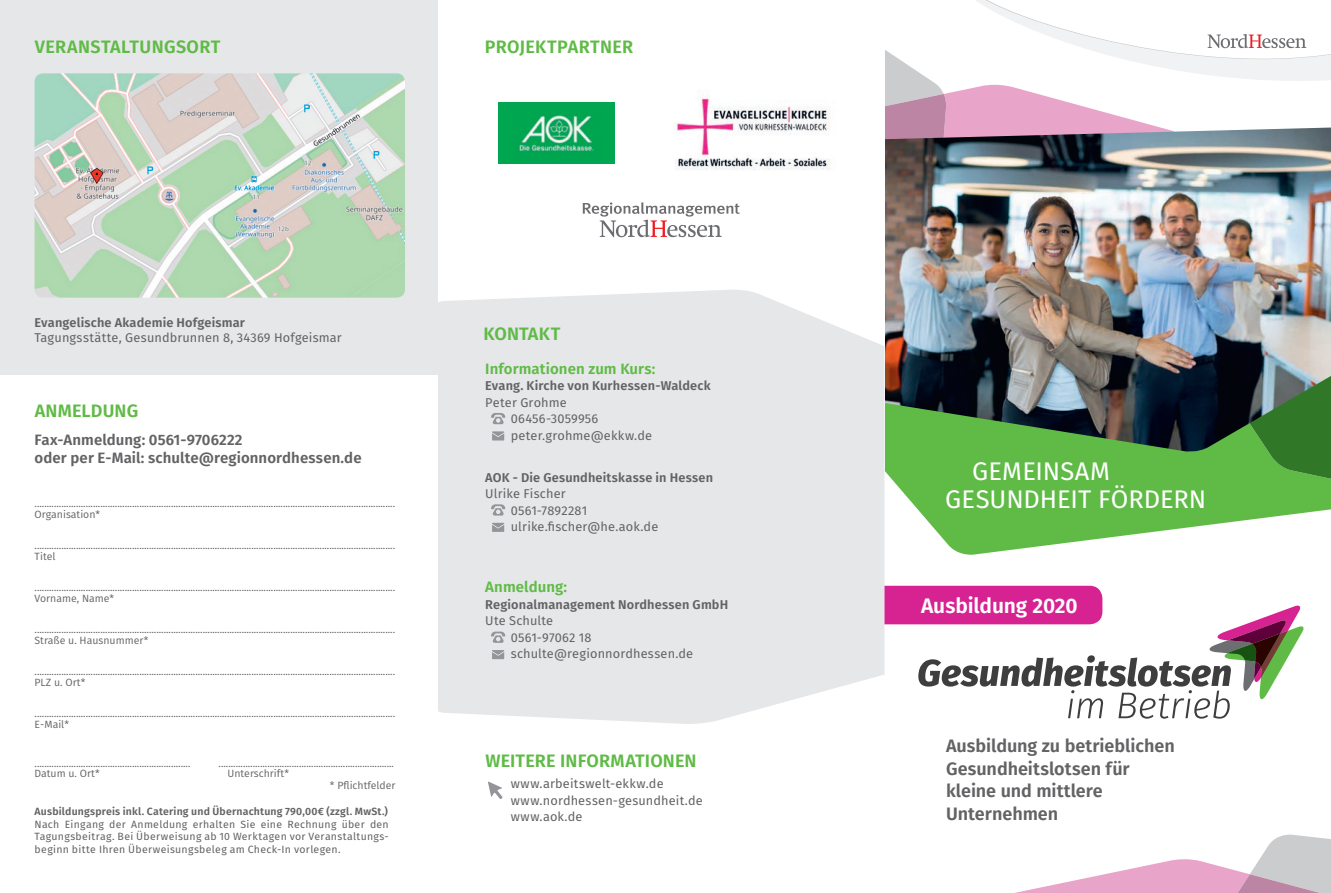
<style>
.page{position:relative;width:1331px;height:893px;background:#fff}
.page>*{position:absolute;margin:0;border:0;box-sizing:border-box;transform-origin:0 0}
.t1{font:25.5px/28.5px "Fira Sans";color:#fff}
.t2{font:600 21px "Fira Sans";letter-spacing:-.005em;color:#fff}
.t3{font:600 18px/22.5px "Fira Sans";color:#636366}
.t4{font:600 18px "Fira Sans";letter-spacing:.01em;color:#60bb46}
.t5{font:600 15px/18px "Fira Sans";letter-spacing:.005em;color:#636366}
.t6{font:600 15px "Fira Sans";letter-spacing:.005em;color:#60bb46}
.t7{font:12.75px/16.5px "Fira Sans";letter-spacing:.01em;color:#636366}
.t8{font:600 12.75px "Fira Sans";letter-spacing:.01em;color:#636366}
.t9{font:10.5px/10.5px "Fira Sans";color:#636366}
.t10{font:10.5px/12.6px "Fira Sans";letter-spacing:.03em;color:#636366;text-align:justify}
.t11{font:600 10.5px "Fira Sans";letter-spacing:.02em;color:#636366}
</style>
<div class="page">
<div style="left:0;top:0;width:438px;height:375px;background:#e6e7e9"></div>
<svg style="left:884px;top:453px;width:447px;height:102px;fill:#60bb46"></svg>
<svg style="left:1220px;top:453px;width:111px;height:26px;background:#4ea13b"></svg>
<svg style="left:947px;top:86px;width:215px;height:42px;fill:#e9a4c9"></svg>
<svg style="left:885px;top:50px;width:62px;height:78px"></svg>
<img style="left:884px;top:128px;width:447px;height:325px">
<img style="left:675px;top:92px;width:155px;height:78px">
<svg style="left:583px;top:202px;width:157px;height:35px"></svg>
<img style="left:498px;top:102px;width:117px;height:61px">
<img style="left:35px;top:73px;width:370px;height:225px">
<div style="left:438px;top:289px;width:446px;height:435px;background:#e6e7e9"></div>
<svg style="left:1015px;top:835px;width:316px;height:58px"></svg>
<svg style="left:884px;top:586px;width:419px;height:133px"></svg>
<svg style="left:492px;top:431px;width:12px;height:9px"></svg>
<svg style="left:491px;top:413px;width:14px;height:11px"></svg>
<svg style="left:976px;top:0;width:355px;height:86px"></svg>
<svg style="left:488px;top:781px;width:15px;height:18px"></svg>
<svg style="left:492px;top:523px;width:12px;height:9px"></svg>
<svg style="left:491px;top:504px;width:14px;height:12px"></svg>
<svg style="left:492px;top:650px;width:12px;height:9px"></svg>
<svg style="left:491px;top:632px;width:14px;height:11px"></svg>
<h3 class="t4" style="left:35px;top:32px;width:187px">VERANSTALTUNGSORT</h3>
<h3 class="t4" style="left:485px;top:32px;width:150px">PROJEKTPARTNER</h3>
<p class="t8" style="left:35px;top:312px;width:212px">Evangelische Akademie Hofgeismar</p>
<p class="t7" style="left:35px;top:329px;width:309px">Tagungsstätte, Gesundbrunnen 8, 34369 Hofgeismar</p>
<h3 class="t4" style="left:35px;top:396px;width:105px">ANMELDUNG</h3>
<h3 class="t5" style="left:35px;top:430px;width:329px">Fax-Anmeldung: 0561-9706222<br>oder per E-Mail: schulte@regionnordhessen.de</h3>
<p class="t9" style="left:35px;top:498px;width:362px">....................................................................................................................................................<br>Organisation*</p>
<p class="t9" style="left:35px;top:540px;width:362px">....................................................................................................................................................<br>Titel</p>
<p class="t9" style="left:35px;top:582px;width:362px">....................................................................................................................................................<br>Vorname, Name*</p>
<p class="t9" style="left:35px;top:624px;width:362px">....................................................................................................................................................<br>Straße u. Hausnummer*</p>
<p class="t9" style="left:35px;top:666px;width:362px">....................................................................................................................................................<br>PLZ u. Ort*</p>
<p class="t9" style="left:35px;top:708px;width:362px">....................................................................................................................................................<br>E-Mail*</p>
<p class="t9" style="left:35px;top:758px;width:157px">................................................................</p>
<p class="t9" style="left:219px;top:758px;width:177px">........................................................................</p>
<p class="t9" style="left:35px;top:768px;width:67px">Datum u. Ort*</p>
<p class="t9" style="left:228px;top:768px;width:63px">Unterschrift*</p>
<p class="t9" style="left:330px;top:780px;width:67px">* Pflichtfelder</p>
<p class="t11" style="left:35px;top:803px;width:355px">Ausbildungspreis inkl. Catering und Übernachtung 790,00€ (zzgl. MwSt.)</p>
<p class="t10" style="left:35px;top:817px;width:356px">Nach Eingang der Anmeldung erhalten Sie eine Rechnung über den Tagungsbeitrag. Bei Überweisung ab 10 Werktagen vor Veranstaltungs&shy;beginn bitte Ihren Überweisungsbeleg am Check-In vorlegen.</p>
<h3 class="t4" style="left:484px;top:319px;width:78px">KONTAKT</h3>
<h3 class="t6" style="left:485px;top:356px;width:172px">Informationen zum Kurs:</h3>
<p class="t8" style="left:485px;top:375px;width:227px">Evang. Kirche von Kurhessen-Waldeck</p>
<p class="t7" style="left:511px;top:394px;width:143px;text-indent:-26px">Peter Grohme<br>06456-3059956 peter.grohme@ekkw.de</p>
<p class="t8" style="left:485px;top:467px;width:229px">AOK - Die Gesundheitskasse in Hessen</p>
<p class="t7" style="left:511px;top:485px;width:149px;text-indent:-26px">Ulrike Fischer<br>0561-7892281 ulrike.fischer@he.aok.de</p>
<h3 class="t6" style="left:485px;top:575px;width:83px">Anmeldung:</h3>
<p class="t8" style="left:485px;top:594px;width:244px">Regionalmanagement Nordhessen GmbH</p>
<p class="t7" style="left:511px;top:612px;width:184px;text-indent:-26px">Ute Schulte<br>0561-97062 18 schulte@regionnordhessen.de</p>
<h3 class="t4" style="left:485px;top:746px;width:213px">WEITERE INFORMATIONEN</h3>
<p class="t7" style="left:511px;top:775px;width:193px">www.arbeitswelt-ekkw.de www.nordhessen-gesundheit.de www.aok.de</p>
<h1 class="t1" style="left:945px;top:456px;width:263px;text-indent:27px">GEMEINSAM<br>GESUNDHEIT FÖRDERN</h1>
<h2 class="t2" style="left:921px;top:588px;width:158px">Ausbildung 2020</h2>
<h3 class="t3" style="left:946px;top:733px;width:230px">Ausbildung zu betrieblichen<br>Gesundheitslotsen für kleine und mittlere<br>Unternehmen</h3>
</div>
